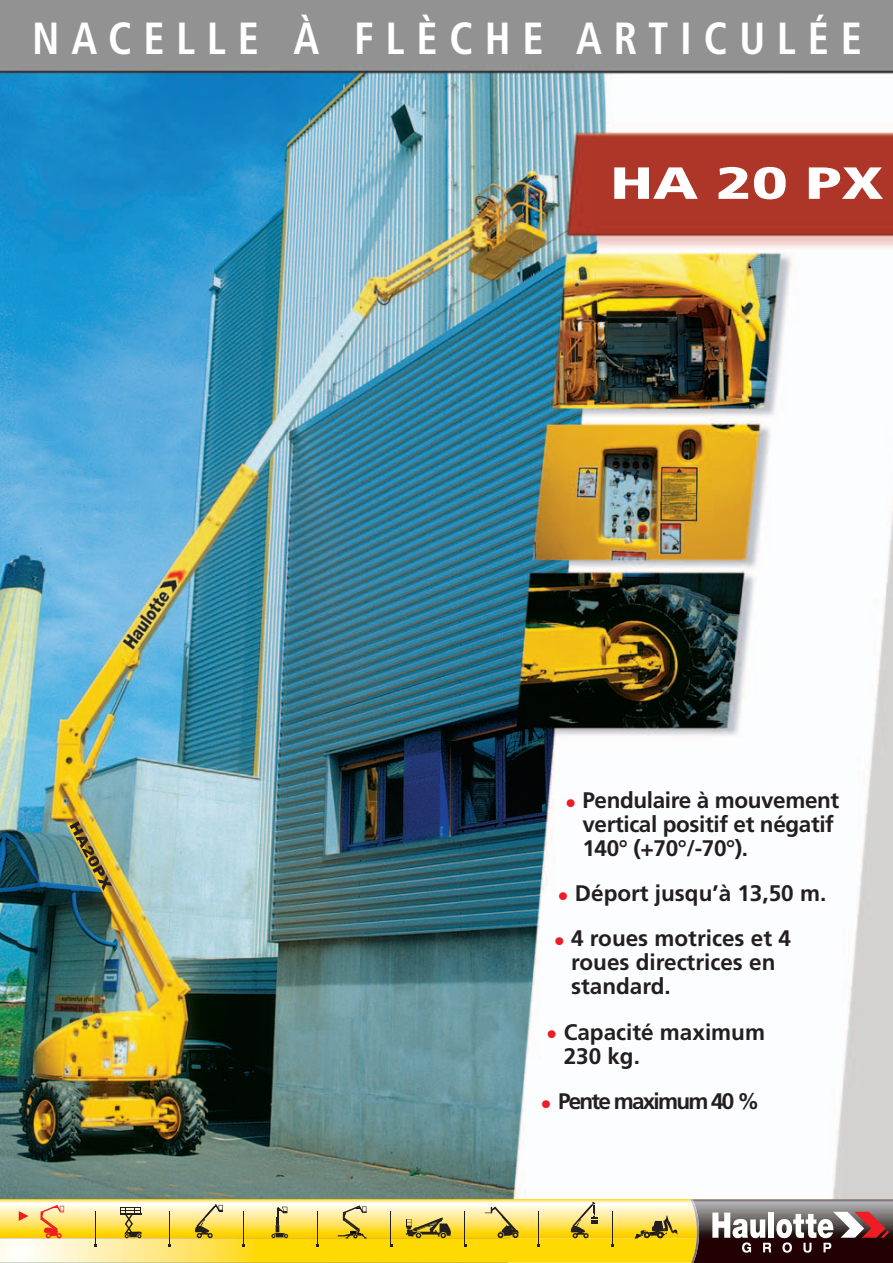
<style>
.page{position:relative;width:893px;height:1263px;background:#fff}
.page>*{position:absolute;margin:0;border:0;box-sizing:border-box;transform-origin:0 0}
.t1{font:700 condensed 45px "Frutiger";letter-spacing:.28em;color:#fff;scale:.94 1}
.t2{font:900 45px "Frutiger";color:#fff;scale:1.3 1}
.t3{font:700 22.5px/24px "Frutiger";color:#231f20}
.t4{font:700 22.5px "Frutiger";letter-spacing:-.08em;color:#231f20}
.s1{font-weight:400;font-stretch:condensed;color:#ee1d23}
</style>
<div class="page">
<img style="left:0;top:0;width:893px;height:1263px">
<img style="left:70px;top:821px;width:42px;height:70px">
<img style="left:0;top:1238px;width:690px;height:24px">
<img style="left:0;top:1199px;width:690px;height:39px">
<hr style="left:95px;top:1211px;width:1px;height:33px;background:#231f20">
<hr style="left:169px;top:1211px;width:1px;height:33px;background:#231f20">
<hr style="left:243px;top:1211px;width:1px;height:33px;background:#231f20">
<hr style="left:317px;top:1211px;width:1px;height:33px;background:#231f20">
<hr style="left:391px;top:1211px;width:1px;height:33px;background:#231f20">
<hr style="left:539px;top:1211px;width:1px;height:33px;background:#231f20">
<hr style="left:612px;top:1211px;width:1px;height:33px;background:#231f20">
<svg style="left:634px;top:1215px;width:43px;height:24px"></svg>
<hr style="left:465px;top:1211px;width:1px;height:33px;background:#231f20">
<svg style="left:406px;top:1217px;width:45px;height:21px"></svg>
<svg style="left:338px;top:1206px;width:29px;height:33px"></svg>
<svg style="left:271px;top:1207px;width:17px;height:31px"></svg>
<svg style="left:194px;top:1204px;width:29px;height:34px"></svg>
<svg style="left:120px;top:1207px;width:22px;height:31px"></svg>
<svg style="left:485px;top:1206px;width:34px;height:32px"></svg>
<svg style="left:570px;top:1202px;width:28px;height:36px"></svg>
<svg style="left:40px;top:1205px;width:24px;height:33px"></svg>
<svg style="left:19px;top:1211px;width:10px;height:10px"></svg>
<img style="left:698px;top:1199px;width:195px;height:64px">
<img style="left:690px;top:1199px;width:8px;height:64px">
<svg style="left:712px;top:1212px;width:177px;height:41px"></svg>
<h1 class="t1" style="left:32px;top:20px;width:884px">NACELLE À FLÈCHE ARTICULÉE</h1>
<h1 class="t2" style="left:610px;top:165px;width:212px">HA 20 PX</h1>
<p class="t3" style="left:582px;top:790px;width:258px;text-indent:-17px"><span class="s1">•</span> Pendulaire à mouvement vertical positif et négatif<br>140° (+70°/-70°).</p>
<p class="t3" style="left:557px;top:883px;width:270px"><span class="s1">•</span> Déport jusqu’à 13,50 m.</p>
<p class="t3" style="left:571px;top:928px;width:221px;text-indent:-17px"><span class="s1">•</span> 4 roues motrices et 4 roues directrices en standard.</p>
<p class="t3" style="left:564px;top:1022px;width:203px;text-indent:-17px"><span class="s1">•</span> Capacité maximum<br>230 kg.</p>
<p class="t4" style="left:541px;top:1092px;width:220px"><span class="s1">•</span> Pente maximum 40 %</p>
</div>
